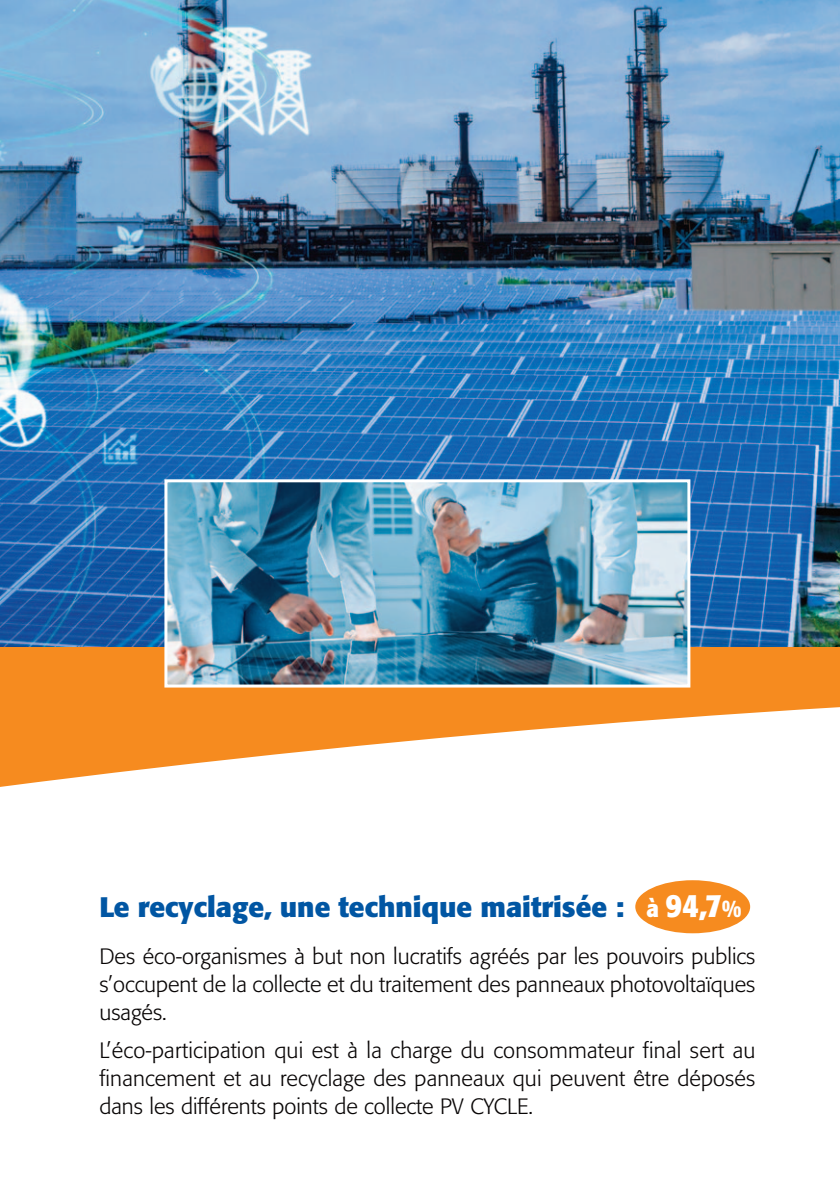
<style>
.page{position:relative;width:840px;height:1191px;background:#fff}
.page>*{position:absolute;margin:0;border:0;box-sizing:border-box;transform-origin:0 0}
.t1{font:700 32px "Formata";color:#fff;scale:.9 1}
.t2{font:700 27.8px "Formata";color:#0156a3}
.t3{font:300 22px/28px "Formata";color:#080505;text-align:justify}
.s1{font-size:24px}
</style>
<div class="page">
<svg style="left:0;top:646px;width:839px;height:288px"></svg>
<img style="left:0;top:0;width:839px;height:646px">
<img style="left:168px;top:483px;width:518px;height:200px">
<div style="left:164px;top:479px;width:526px;height:208px;border:3px solid #fff"></div>
<div style="left:635px;top:880px;width:114px;height:53px;background:#f68b1f;border-radius:50%"></div>
<p class="t2" style="left:99px;top:894px;width:526px">Le recyclage, une technique maitrisée :</p>
<p class="t1" style="left:646px;top:891px;width:107px"><span class="s1">à</span> 94,7<span class="s1">%</span></p>
<p class="t3" style="left:99px;top:944px;width:657px">Des éco-organismes à but non lucratifs agréés par les pouvoirs publics s’occupent de la collecte et du traitement des panneaux photovoltaïques usagés.</p>
<p class="t3" style="left:99px;top:1038px;width:657px">L’éco-participation qui est à la charge du consommateur final sert au financement et au recyclage des panneaux qui peuvent être déposés dans les différents points de collecte PV CYCLE.</p>
</div>
